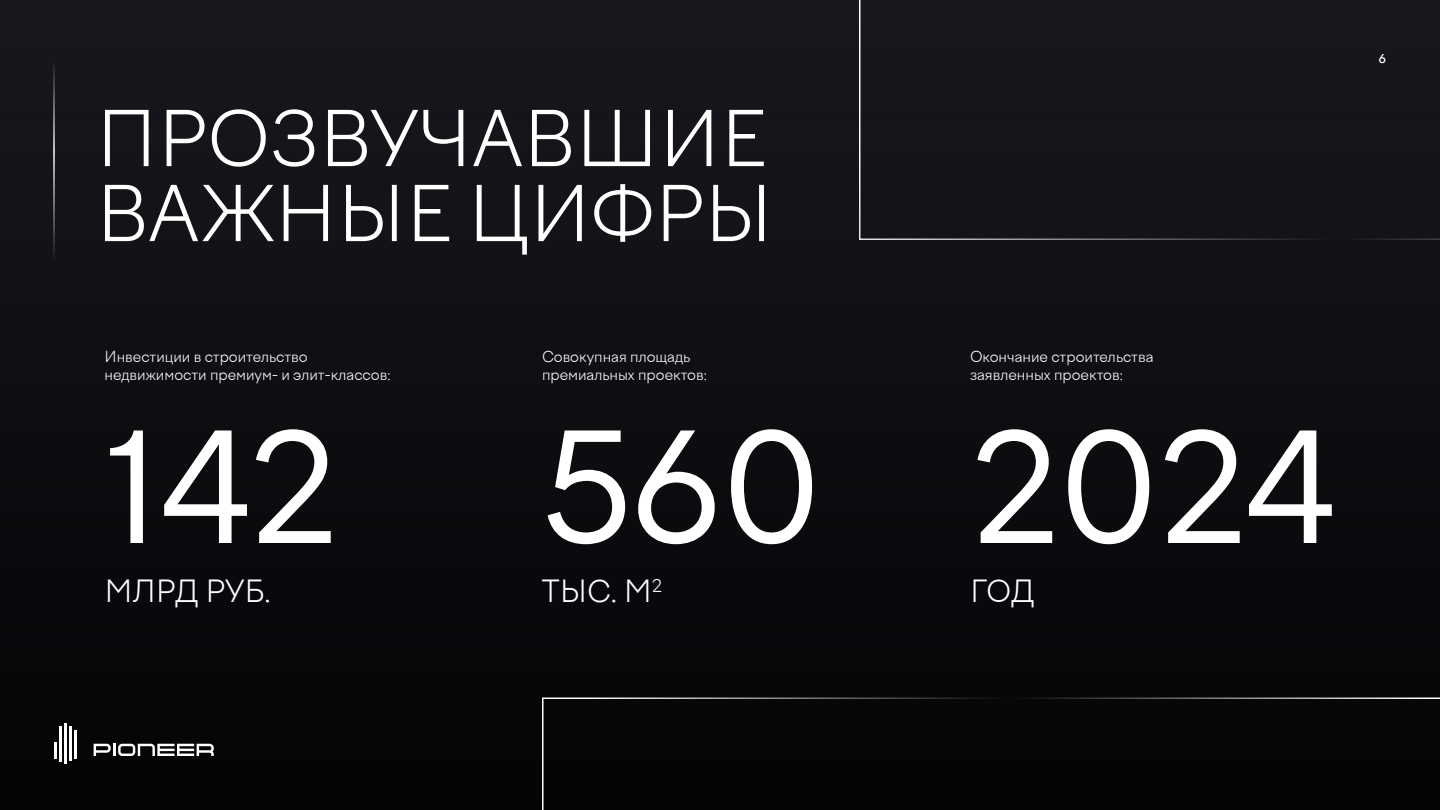
<style>
.page{position:relative;width:1440px;height:810px;background:#0e0e12}
.page>*{position:absolute;margin:0;border:0;box-sizing:border-box;transform-origin:0 0}
.t1{font:150px "Factor A";color:#fff}
.t2{font:300 75px/75px "Factor A";color:#fff}
.t3{font:300 30px "Factor A";color:#fff}
.t4{font:300 15px/18px "Factor A";color:#fff}
.t5{font:500 12px "Factor A";color:#fff}
</style>
<div class="page">
<hr style="left:53px;top:54px;width:2px;height:207px;background:#fff">
<div style="left:542px;top:698px;width:898px;height:112px;background:#050608"></div>
<svg style="left:859px;top:0;width:581px;height:240px"></svg>
<svg style="left:54px;top:742px;width:2px;height:17px"></svg>
<hr style="left:59px;top:727px;width:2px;height:35px;background:#fff">
<hr style="left:69px;top:727px;width:2px;height:34px;background:#fff">
<hr style="left:74px;top:730px;width:2px;height:29px;background:#fff">
<hr style="left:64px;top:723px;width:2px;height:40px;background:#fff">
<svg style="left:94px;top:744px;width:120px;height:12px"></svg>
<h2 class="t2" style="left:96px;top:104px;width:678px">ПРОЗВУЧАВШИЕ<br>ВАЖНЫЕ ЦИФРЫ</h2>
<p class="t4" style="left:105px;top:348px;width:288px">Инвестиции в строительство недвижимости премиум- и элит-классов:</p>
<p class="t4" style="left:542px;top:348px;width:166px">Совокупная площадь премиальных проектов:</p>
<p class="t4" style="left:970px;top:348px;width:185px">Окончание строительства заявленных проектов:</p>
<h1 class="t1" style="left:105px;top:403px;width:233px">142</h1>
<h1 class="t1" style="left:542px;top:403px;width:795px">560 2024</h1>
<h3 class="t3" style="left:105px;top:573px;width:168px">МЛРД РУБ.</h3>
<h3 class="t3" style="left:542px;top:573px;width:121px">ТЫС. М<sup>2</sup></h3>
<h3 class="t3" style="left:970px;top:573px;width:66px">ГОД</h3>
<p class="t5" style="left:1379px;top:52px;width:9px">6</p>
</div>
